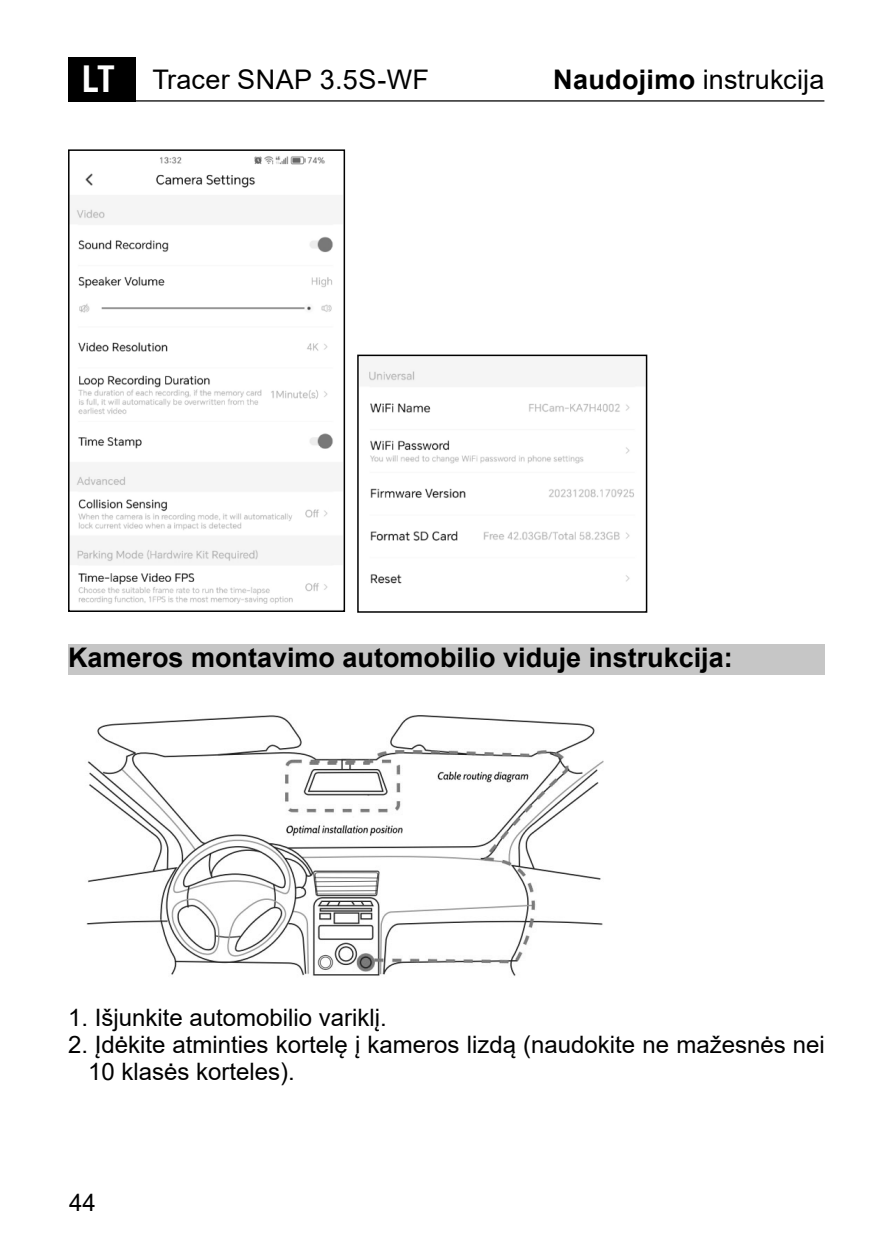
<style>
.page{position:relative;width:893px;height:1259px;background:#fff}
.page>*{position:absolute;margin:0;border:0;box-sizing:border-box;transform-origin:0 0}
.Tytul{font:700 27px "Arial";color:#000}
.t1{font:27px "Arial";letter-spacing:.01em;color:#000}
.body{font:24px/27px "Arial";color:#000}
.s1{font-family:"Swiss 721 BT";font-weight:700;font-stretch:condensed;font-size:35.4px;color:#fff}
.s2{font-weight:700}
</style>
<div class="page">
<hr style="left:69px;top:100px;width:755px;height:2px;background:#000">
<div style="left:69px;top:57px;width:67px;height:45px;background:#000"></div>
<div style="left:68px;top:644px;width:757px;height:31px;background:#c6c6c6"></div>
<img style="left:366px;top:369px;width:271px;height:215px">
<div style="left:357px;top:355px;width:290px;height:258px;border:2px solid #000"></div>
<img style="left:75px;top:156px;width:259px;height:448px">
<div style="left:68px;top:149px;width:277px;height:463px;border:2px solid #000"></div>
<img style="left:86px;top:715px;width:518px;height:261px">
<p class="t1" style="left:82px;top:61px;width:349px"><span class="s1">LT</span> Tracer SNAP 3.5S-WF</p>
<p class="t1" style="left:553px;top:61px;width:273px"><span class="s2">Naudojimo</span> instrukcija</p>
<p class="Tytul" style="left:68px;top:638px;width:666px">Kameros montavimo automobilio viduje instrukcija:</p>
<p class="body" style="left:68px;top:1004px;width:320px">1. Išjunkite automobilio variklį.</p>
<p class="body" style="left:88px;top:1031px;width:738px;text-indent:-20px">2. Įdėkite atminties kortelę į kameros lizdą (naudokite ne mažesnės nei<br>10 klasės korteles).</p>
<p class="body" style="left:69px;top:1188px;width:28px">44</p>
</div>
